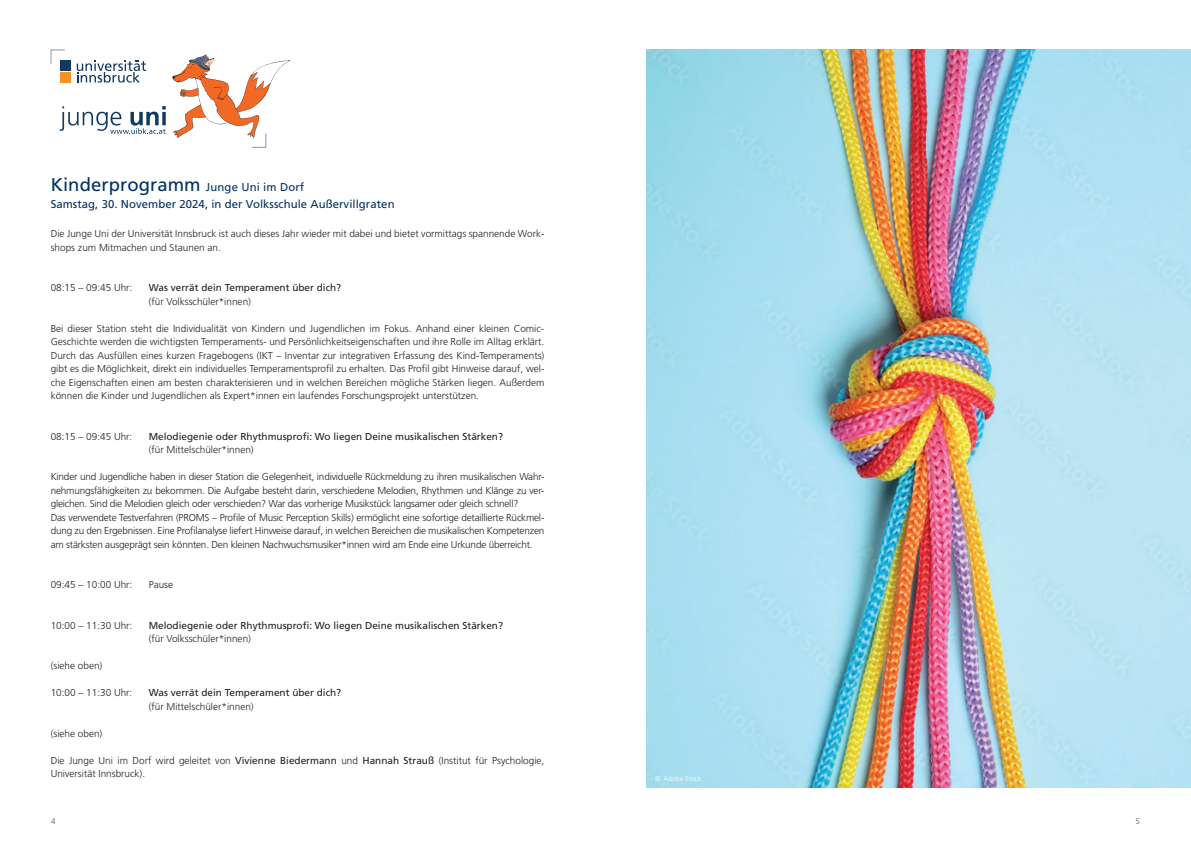
<style>
.page{position:relative;width:1191px;height:842px;background:#fff}
.page>*{position:absolute;margin:0;border:0;box-sizing:border-box;transform-origin:0 0}
.t1{font:18.5px "Frutiger LT Pro";letter-spacing:.005em;color:#003163}
.t2{font:11.4px "Frutiger LT Pro";letter-spacing:.005em;color:#003163}
.t3{font:300 10px/13.5px "Frutiger LT Pro";letter-spacing:-.02em;color:#231f20;text-align:justify}
.t4{font:300 10px/13.5px "Frutiger LT Pro";color:#231f20}
.t5{font:10px "Frutiger LT Pro";color:#231f20}
.t6{font:300 8px "Frutiger LT Pro";color:#57585a}
.t7{font:300 7px "Frutiger LT Pro";color:#fff}
.s1{font-size:11.4px}
.s2{font-weight:400}
</style>
<div class="page">
<svg style="left:51px;top:50px;width:239px;height:98px"></svg>
<img style="left:646px;top:50px;width:545px;height:737px">
<h1 class="t1" style="left:51px;top:174px;width:255px">Kinderprogramm <span class="s1">Junge Uni im Dorf</span></h1>
<p class="t2" style="left:51px;top:197px;width:345px">Samstag, 30. November 2024, in der Volksschule Außervillgraten</p>
<p class="t4" style="left:51px;top:227px;width:495px">Die Junge Uni der Universität Innsbruck ist auch dieses Jahr wieder mit dabei und bietet vormittags spannende Work&shy;shops zum Mitmachen und Staunen an.</p>
<p class="t4" style="left:51px;top:281px;width:83px">08:15 – 09:45 Uhr:</p>
<p class="t5" style="left:149px;top:282px;width:194px">Was verrät dein Temperament über dich?</p>
<p class="t4" style="left:149px;top:295px;width:104px">(für Volksschüler*innen)</p>
<p class="t3" style="left:51px;top:322px;width:495px">Bei dieser Station steht die Individualität von Kindern und Jugendlichen im Fokus. Anhand einer kleinen Comic-Geschichte werden die wichtigsten Temperaments- und Persönlichkeitseigenschaften und ihre Rolle im Alltag erklärt.<br>Durch das Ausfüllen eines kurzen Fragebogens (IKT – Inventar zur integrativen Erfassung des Kind-Temperaments) gibt es die Möglichkeit, direkt ein individuelles Temperamentsprofil zu erhalten. Das Profil gibt Hinweise darauf, wel&shy;che Eigenschaften einen am besten charakterisieren und in welchen Bereichen mögliche Stärken liegen. Außerdem können die Kinder und Jugendlichen als Expert*innen ein laufendes Forschungsprojekt unterstützen.</p>
<p class="t4" style="left:51px;top:430px;width:83px">08:15 – 09:45 Uhr:</p>
<p class="t5" style="left:149px;top:430px;width:356px">Melodiegenie oder Rhythmusprofi: Wo liegen Deine musikalischen Stärken?</p>
<p class="t4" style="left:149px;top:443px;width:107px">(für Mittelschüler*innen)</p>
<p class="t3" style="left:51px;top:470px;width:495px;text-align:left">Kinder und Jugendliche haben in dieser Station die Gelegenheit, individuelle Rückmeldung zu ihren musikalischen Wahr&shy;nehmungsfähigkeiten zu bekommen. Die Aufgabe besteht darin, verschiedene Melodien, Rhythmen und Klänge zu ver&shy;gleichen. Sind die Melodien gleich oder verschieden? War das vorherige Musikstück langsamer oder gleich schnell?<br>Das verwendete Testverfahren (PROMS – Profile of Music Perception Skills) ermöglicht eine sofortige detaillierte Rückmel&shy;dung zu den Ergebnissen. Eine Profilanalyse liefert Hinweise darauf, in welchen Bereichen die musikalischen Kompetenzen am stärksten ausgeprägt sein könnten. Den kleinen Nachwuchsmusiker*innen wird am Ende eine Urkunde überreicht.</p>
<p class="t4" style="left:51px;top:578px;width:83px">09:45 – 10:00 Uhr:</p>
<p class="t3" style="left:149px;top:578px;width:26px">Pause</p>
<p class="t4" style="left:51px;top:619px;width:83px">10:00 – 11:30 Uhr:</p>
<p class="t5" style="left:149px;top:619px;width:356px">Melodiegenie oder Rhythmusprofi: Wo liegen Deine musikalischen Stärken?</p>
<p class="t4" style="left:149px;top:632px;width:104px">(für Volksschüler*innen)</p>
<p class="t4" style="left:51px;top:659px;width:53px">(siehe oben)</p>
<p class="t4" style="left:51px;top:686px;width:83px">10:00 – 11:30 Uhr:</p>
<p class="t5" style="left:149px;top:687px;width:194px">Was verrät dein Temperament über dich?</p>
<p class="t4" style="left:149px;top:700px;width:107px">(für Mittelschüler*innen)</p>
<p class="t4" style="left:51px;top:727px;width:53px">(siehe oben)</p>
<p class="t4" style="left:51px;top:754px;width:495px">Die Junge Uni im Dorf wird geleitet von <span class="s2">Vivienne Biedermann</span> und <span class="s2">Hannah Strauß</span> (Institut für Psychologie,<br>Universität Innsbruck).</p>
<p class="t7" style="left:655px;top:774px;width:48px">© Adobe Stock</p>
<p class="t6" style="left:51px;top:817px;width:6px">4</p>
<p class="t6" style="left:1135px;top:817px;width:6px">5</p>
</div>
